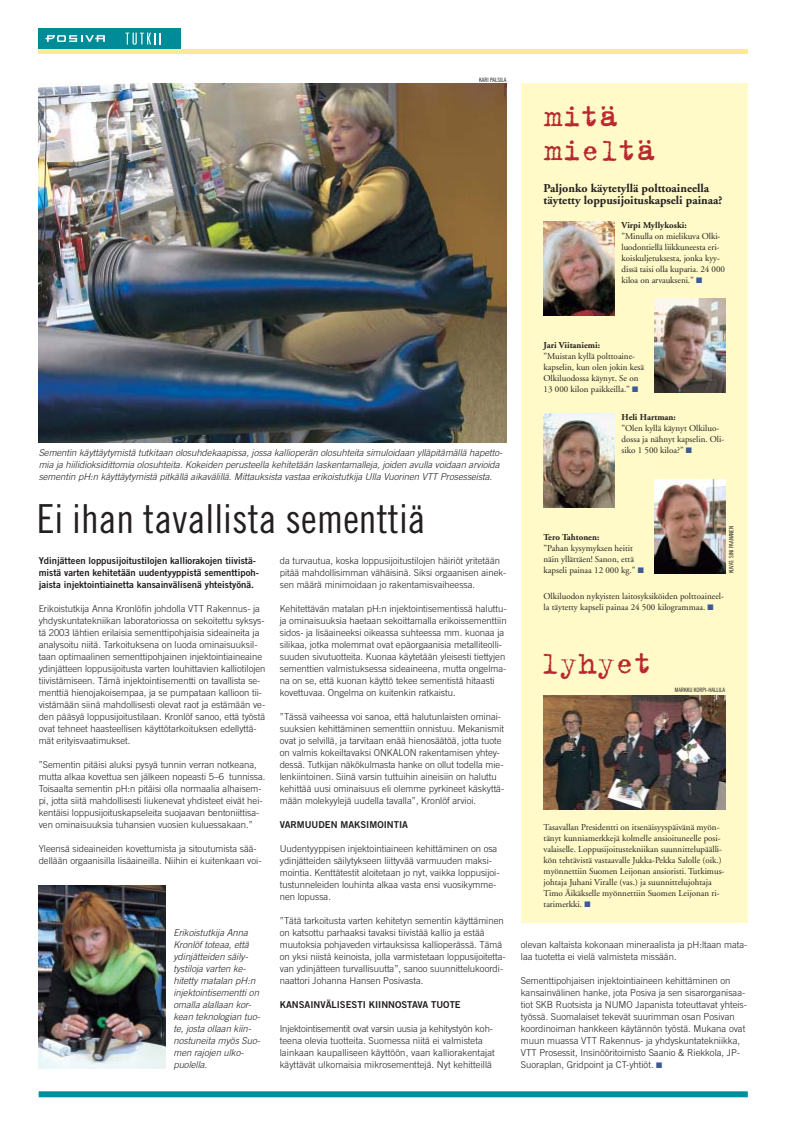
<style>
.page{position:relative;width:786px;height:1126px;background:#fff}
.page>*{position:absolute;margin:0;border:0;box-sizing:border-box;transform-origin:0 0}
.t1{font:40px "Trade Gothic Cond Eighteen";color:#231f1f}
.t2{font:34px/34px "Trixie";color:#b8282e}
.t3{font:700 12px/12px "Adobe Garamond";color:#231f1f}
.t4{font:300 9.5px/12px "Trade Gothic";color:#231f1f}
.t5{font:italic 300 9.5px/12px "Trade Gothic";color:#231f1f}
.t6{font:9.5px/12px "Trade Gothic Bold Two";color:#231f1f}
.t7{font:9px/11px "Adobe Garamond";color:#231f1f}
.t8{font:700 9px "Adobe Garamond";color:#231f1f}
.t9{font:6px "Trade Gothic Cond Eighteen";color:#231f1f}
.s1{color:#3e5b95}
</style>
<div class="page">
<div style="left:39px;top:28px;width:142px;height:21px;background:#008b98"></div>
<svg style="left:46px;top:35px;width:59px;height:7px"></svg>
<hr style="left:39px;top:49px;width:708px;height:4px;background:#ffea94">
<svg style="left:125px;top:33px;width:35px;height:12px"></svg>
<div style="left:39px;top:1091px;width:708px;height:6px;background:#008f9f"></div>
<div style="left:521px;top:84px;width:226px;height:839px;background:#fffac8"></div>
<img style="left:543px;top:414px;width:71px;height:93px">
<img style="left:543px;top:222px;width:71px;height:93px">
<img style="left:654px;top:480px;width:71px;height:93px">
<img style="left:654px;top:298px;width:71px;height:94px">
<img style="left:39px;top:84px;width:467px;height:358px">
<img style="left:39px;top:885px;width:127px;height:183px">
<img style="left:543px;top:695px;width:182px;height:114px">
<p class="t9" style="left:479px;top:77px;width:29px">KARI PALSILA</p>
<h2 class="t2" style="left:543px;top:102px;width:114px">mitä mieltä</h2>
<p class="t3" style="left:543px;top:183px;width:180px">Paljonko käytetyllä polttoaineella täytetty loppusijoituskapseli painaa?</p>
<p class="t8" style="left:621px;top:221px;width:67px">Virpi Myllykoski:</p>
<p class="t7" style="left:621px;top:231px;width:105px">”Minulla on mielikuva Olki&shy;luodontiellä liikkuneesta eri&shy;koiskuljetuksesta, jonka kyy&shy;dissä taisi olla kuparia. 24 000 kiloa on arvaukseni.” <span class="s1">■</span></p>
<p class="t5" style="left:39px;top:447px;width:465px">Sementin käyttäytymistä tutkitaan olosuhdekaapissa, jossa kallioperän olosuhteita simuloidaan ylläpitämällä hapetto&shy;mia ja hiilidioksidittomia olosuhteita. Kokeiden perusteella kehitetään laskentamalleja, joiden avulla voidaan arvioida sementin pH:n käyttäytymistä pitkällä aikavälillä. Mittauksista vastaa erikoistutkija Ulla Vuorinen VTT Prosesseista.</p>
<h1 class="t1" style="left:37px;top:504px;width:390px">Ei ihan tavallista sementtiä</h1>
<p class="t6" style="left:39px;top:555px;width:222px">Ydinjätteen loppusijoitustilojen kalliorakojen tiivistä&shy;mistä varten kehitetään uudentyyppistä sementtipoh&shy;jaista injektointiainetta kansainvälisenä yhteistyönä.</p>
<p class="t4" style="left:39px;top:603px;width:228px">Erikoistutkija Anna Kronlöfin johdolla VTT Rakennus- ja yhdyskuntatekniikan laboratoriossa on sekoitettu syksys&shy;tä 2003 lähtien erilaisia sementtipohjaisia sideaineita ja analysoitu niitä. Tarkoituksena on luoda ominaisuuksil&shy;taan optimaalinen sementtipohjainen injektointiaineaine ydinjätteen loppusijoitusta varten louhittavien kalliotilojen tiivistämiseen. Tämä injektointisementti on tavallista se&shy;menttiä hienojakoisempaa, ja se pumpataan kallioon tii&shy;vistämään siinä mahdollisesti olevat raot ja estämään ve&shy;den pääsyä loppusijoitustilaan. Kronlöf sanoo, että työstä ovat tehneet haasteellisen käyttötarkoituksen edellyttä&shy;mät erityisvaatimukset.</p>
<p class="t4" style="left:39px;top:759px;width:228px">”Sementin pitäisi aluksi pysyä tunnin verran notkeana, mutta alkaa kovettua sen jälkeen nopeasti 5–6 tunnissa.<br>Toisaalta sementin pH:n pitäisi olla normaalia alhaisem&shy;pi, jotta siitä mahdollisesti liukenevat yhdisteet eivät hei&shy;kentäisi loppusijoituskapseleita suojaavan bentoniittisa&shy;ven ominaisuuksia tuhansien vuosien kuluessakaan.”</p>
<p class="t4" style="left:39px;top:843px;width:224px">Yleensä sideaineiden kovettumista ja sitoutumista sää&shy;dellään orgaanisilla lisäaineilla. Niihin ei kuitenkaan voi-</p>
<p class="t5" style="left:173px;top:927px;width:88px">Erikoistutkija Anna<br>Kronlöf toteaa, että ydinjätteiden säily&shy;tystiloja varten ke&shy;hitetty matalan pH:n injektointisementti on omalla alallaan kor&shy;kean teknologian tuo&shy;te, josta ollaan kiin&shy;nostuneita myös Suo&shy;men rajojen ulko&shy;puolella.</p>
<p class="t4" style="left:280px;top:555px;width:228px">da turvautua, koska loppusijoitustilojen häiriöt yritetään pitää mahdollisimman vähäisinä. Siksi orgaanisen ainek&shy;sen määrä minimoidaan jo rakentamisvaiheessa.</p>
<p class="t4" style="left:280px;top:603px;width:228px">Kehitettävän matalan pH:n injektointisementissä haluttu&shy;ja ominaisuuksia haetaan sekoittamalla erikoissementtiin sidos- ja lisäaineeksi oikeassa suhteessa mm. kuonaa ja silikaa, jotka molemmat ovat epäorgaanisia metalliteolli&shy;suuden sivutuotteita. Kuonaa käytetään yleisesti tiettyjen sementtien valmistuksessa sideaineena, mutta ongelma&shy;na on se, että kuonan käyttö tekee sementistä hitaasti kovettuvaa. Ongelma on kuitenkin ratkaistu.</p>
<p class="t4" style="left:280px;top:711px;width:226px">”Tässä vaiheessa voi sanoa, että halutunlaisten ominai&shy;suuksien kehittäminen sementtiin onnistuu. Mekanismit ovat jo selvillä, ja tarvitaan enää hienosäätöä, jotta tuote on valmis kokeiltavaksi ONKALON rakentamisen yhtey&shy;dessä. Tutkijan näkökulmasta hanke on ollut todella mie&shy;lenkiintoinen. Siinä varsin tuttuihin aineisiin on haluttu kehittää uusi ominaisuus eli olemme pyrkineet käskyttä&shy;mään molekyylejä uudella tavalla”, Kronlöf arvioi.</p>
<p class="t6" style="left:280px;top:819px;width:130px">VARMUUDEN MAKSIMOINTIA</p>
<p class="t4" style="left:280px;top:843px;width:221px">Uudentyyppisen injektointiaineen kehittäminen on osa ydinjätteiden säilytykseen liittyvää varmuuden maksi&shy;mointia. Kenttätestit aloitetaan jo nyt, vaikka loppusijoi&shy;tustunneleiden louhinta alkaa vasta ensi vuosikymme&shy;nen lopussa.</p>
<p class="t4" style="left:280px;top:915px;width:227px">”Tätä tarkoitusta varten kehitetyn sementin käyttäminen on katsottu parhaaksi tavaksi tiivistää kallio ja estää muutoksia pohjaveden virtauksissa kallioperässä. Tämä on yksi niistä keinoista, jolla varmistetaan loppusijoitetta&shy;van ydinjätteen turvallisuutta”, sanoo suunnittelukoordi&shy;naattori Johanna Hansen Posivasta.</p>
<p class="t6" style="left:280px;top:999px;width:182px">KANSAINVÄLISESTI KIINNOSTAVA TUOTE</p>
<p class="t4" style="left:280px;top:1023px;width:217px">Injektointisementit ovat varsin uusia ja kehitystyön koh&shy;teena olevia tuotteita. Suomessa niitä ei valmisteta lainkaan kaupalliseen käyttöön, vaan kalliorakentajat käyttävät ulkomaisia mikrosementtejä. Nyt kehitteillä</p>
<p class="t8" style="left:543px;top:341px;width:58px">Jari Viitaniemi:</p>
<p class="t7" style="left:543px;top:351px;width:102px">”Muistan kyllä polttoaine&shy;kapselin, kun olen jokin kesä<br>Olkiluodossa käynyt. Se on<br>13 000 kilon paikkeilla.” <span class="s1">■</span></p>
<p class="t8" style="left:621px;top:413px;width:56px">Heli Hartman:</p>
<p class="t7" style="left:621px;top:423px;width:104px">”Olen kyllä käynyt Olkiluo&shy;dossa ja nähnyt kapselin. Oli&shy;siko 1 500 kiloa?” <span class="s1">■</span></p>
<p class="t8" style="left:543px;top:533px;width:57px">Tero Tahtonen:</p>
<p class="t7" style="left:543px;top:543px;width:102px">”Pahan kysymyksen heitit näin yllättäen! Sanon, että kapseli painaa 12 000 kg.” <span class="s1">■</span></p>
<p class="t9" style="left:729px;top:573px;width:49px;rotate:-90deg">KUVAT: SINI PAANANEN</p>
<p class="t7" style="left:543px;top:592px;width:182px">Olkiluodon nykyisten laitosyksiköiden polttoaineel&shy;la täytetty kapseli painaa 24 500 kilogrammaa. <span class="s1">■</span></p>
<h2 class="t2" style="left:540px;top:648px;width:114px">lyhyet</h2>
<p class="t9" style="left:674px;top:688px;width:52px">MARKKU KORPI-HALLILA</p>
<p class="t7" style="left:543px;top:822px;width:182px">Tasavallan Presidentti on itsenäisyyspäivänä myön&shy;tänyt kunniamerkkejä kolmelle ansioituneelle posi&shy;valaiselle. Loppusijoitustekniikan suunnittelupäälli&shy;kön tehtävistä vastaavalle Jukka-Pekka Salolle (oik.) myönnettiin Suomen Leijonan ansioristi. Tutkimus&shy;johtaja Juhani Viralle (vas.) ja suunnittelujohtaja Timo Äikäkselle myönnettiin Suomen Leijonan ri&shy;tarimerkki. <span class="s1">■</span></p>
<p class="t4" style="left:521px;top:939px;width:228px">olevan kaltaista kokonaan mineraalista ja pH:ltaan mata&shy;laa tuotetta ei vielä valmisteta missään.</p>
<p class="t4" style="left:521px;top:975px;width:227px">Sementtipohjaisen injektointiaineen kehittäminen on kansainvälinen hanke, jota Posiva ja sen sisarorganisaa&shy;tiot SKB Ruotsista ja NUMO Japanista toteuttavat yhteis&shy;työssä. Suomalaiset tekevät suurimman osan Posivan koordinoiman hankkeen käytännön työstä. Mukana ovat muun muassa VTT Rakennus- ja yhdyskuntatekniikka, VTT Prosessit, Insinööritoimisto Saanio &amp; Riekkola, JP-Suoraplan, Gridpoint ja CT-yhtiöt. <span class="s1">■</span></p>
</div>
